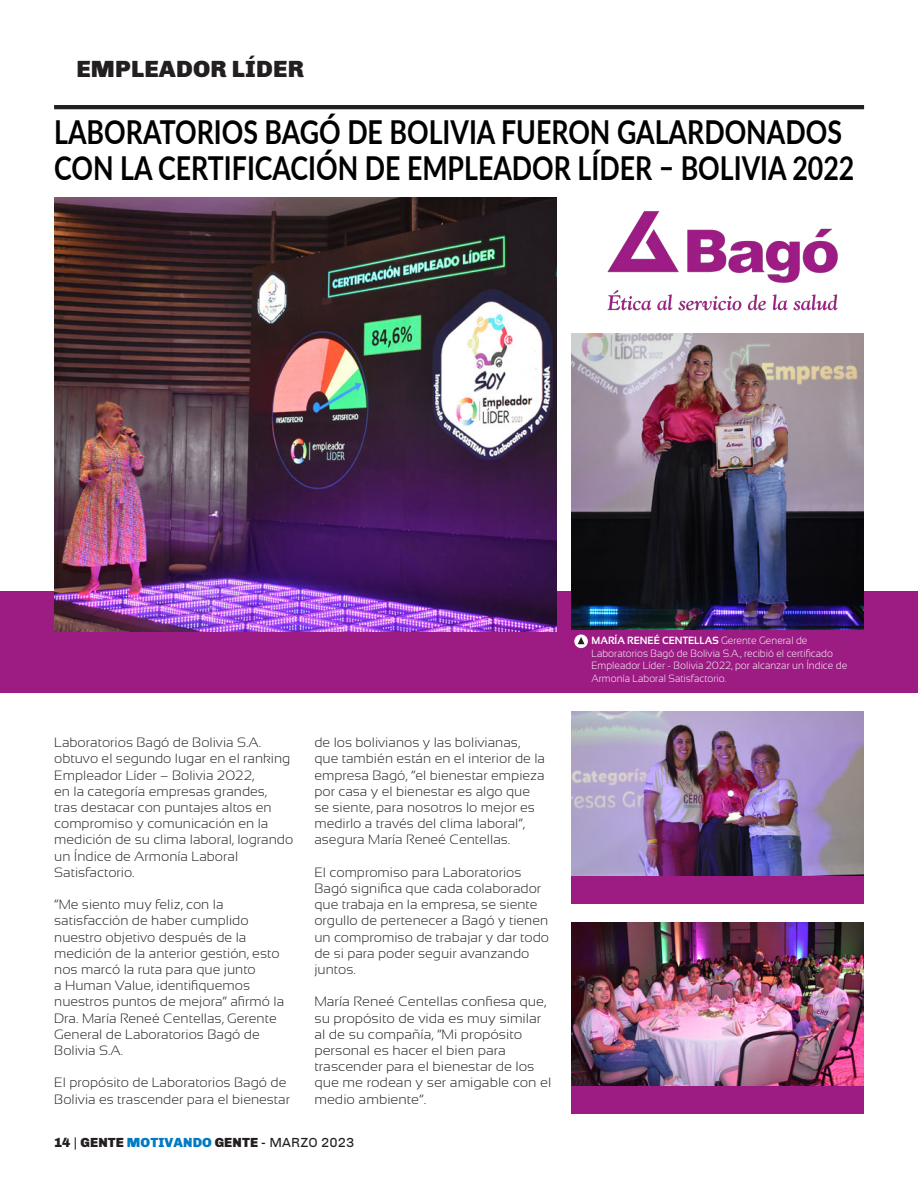
<style>
.page{position:relative;width:918px;height:1188px;background:#fff}
.page>*{position:absolute;margin:0;border:0;box-sizing:border-box;transform-origin:0 0}
.BIG_TITLE_2{font:700 33px/36px "Lato";color:#000;scale:.81 1}
.RUBRIC_TITLE{font:900 24px "Chivo";letter-spacing:.01em;color:#231f20}
.PHOTO_CAPTION{font:300 13.5px/16.2px "Sansation";color:#231f20;scale:1.04 1}
.PHOTO_CAPTION-2{font:300 13.5px/16.2px "Sansation";color:#231f20;scale:1.07 1}
.t1{font:900 13.5px "Chivo";letter-spacing:.01em;color:#231f20}
.PHOTO_CAPTION-3{font:300 10.5px/12.6px "Sansation";color:#fff;scale:.96 1}
.s1{font-weight:400}
.s2{color:#007bc3}
.s3{font-weight:700}
</style>
<div class="page">
<img style="left:607px;top:211px;width:231px;height:100px">
<img style="left:571px;top:922px;width:293px;height:165px">
<hr style="left:54px;top:105px;width:810px;height:4px;background:#231f20">
<div style="left:0;top:591px;width:918px;height:102px;background:#9d1c84"></div>
<img style="left:54px;top:198px;width:503px;height:433px">
<img style="left:571px;top:334px;width:293px;height:296px">
<div style="left:571px;top:1087px;width:293px;height:27px;background:#9d1c84"></div>
<svg style="left:574px;top:635px;width:14px;height:13px"></svg>
<svg style="left:578px;top:637px;width:7px;height:7px"></svg>
<img style="left:571px;top:712px;width:293px;height:164px">
<div style="left:571px;top:876px;width:293px;height:28px;background:#9d1c84"></div>
<p class="RUBRIC_TITLE" style="left:76px;top:54px;width:229px">EMPLEADOR LÍDER</p>
<p class="BIG_TITLE_2" style="left:54px;top:113px;width:989px">LABORATORIOS BAGÓ DE BOLIVIA FUERON GALARDONADOS<br>CON LA CERTIFICACIÓN DE EMPLEADOR LÍDER – BOLIVIA 2022</p>
<p class="PHOTO_CAPTION" style="left:54px;top:734px;width:231px">Laboratorios Bagó de Bolivia S.A. obtuvo el segundo lugar en el ranking<br>Empleador Líder – Bolivia 2022,<br>en la categoría empresas grandes, tras destacar con puntajes altos en compromiso y comunicación en la medición de su clima laboral, logrando un Índice de Armonía Laboral<br>Satisfactorio.</p>
<p class="PHOTO_CAPTION" style="left:54px;top:896px;width:223px">“Me siento muy feliz, con la satisfacción de haber cumplido nuestro objetivo después de la medición de la anterior gestión, esto nos marcó la ruta para que junto<br>a Human Value, identifiquemos nuestros puntos de mejora” afirmó la<br>Dra. María Reneé Centellas, Gerente<br>General de Laboratorios Bagó de<br>Bolivia S.A.</p>
<p class="PHOTO_CAPTION" style="left:54px;top:1075px;width:228px">El propósito de Laboratorios Bagó de<br>Bolivia es trascender para el bienestar</p>
<p class="PHOTO_CAPTION" style="left:314px;top:734px;width:223px">de los bolivianos y las bolivianas, que también están en el interior de la empresa Bagó, “el bienestar empieza por casa y el bienestar es algo que se siente, para nosotros lo mejor es medirlo a través del clima laboral”, asegura María Reneé Centellas.</p>
<p class="PHOTO_CAPTION" style="left:314px;top:864px;width:227px">El compromiso para Laboratorios<br>Bagó significa que cada colaborador que trabaja en la empresa, se siente orgullo de pertenecer a Bagó y tienen un compromiso de trabajar y dar todo de si para poder seguir avanzando juntos.</p>
<p class="PHOTO_CAPTION-2" style="left:314px;top:994px;width:223px">María Reneé Centellas confiesa que, su propósito de vida es muy similar al de su compañía, “Mi propósito personal es hacer el bien para trascender para el bienestar de los que me rodean y ser amigable con el medio ambiente”.</p>
<p class="t1" style="left:54px;top:1134px;width:302px">14 <span class="s1">|</span> GENTE <span class="s2">MOTIVANDO</span> GENTE <span class="s1">- MARZO 2023</span></p>
<p class="PHOTO_CAPTION-3" style="left:592px;top:634px;width:268px"><span class="s3">MARÍA RENEÉ CENTELLAS</span> Gerente General de Laboratorios Bagó de Bolivia S.A., recibió el certificado Empleador Líder - Bolivia 2022, por alcanzar un Índice de Armonía Laboral Satisfactorio.</p>
</div>
